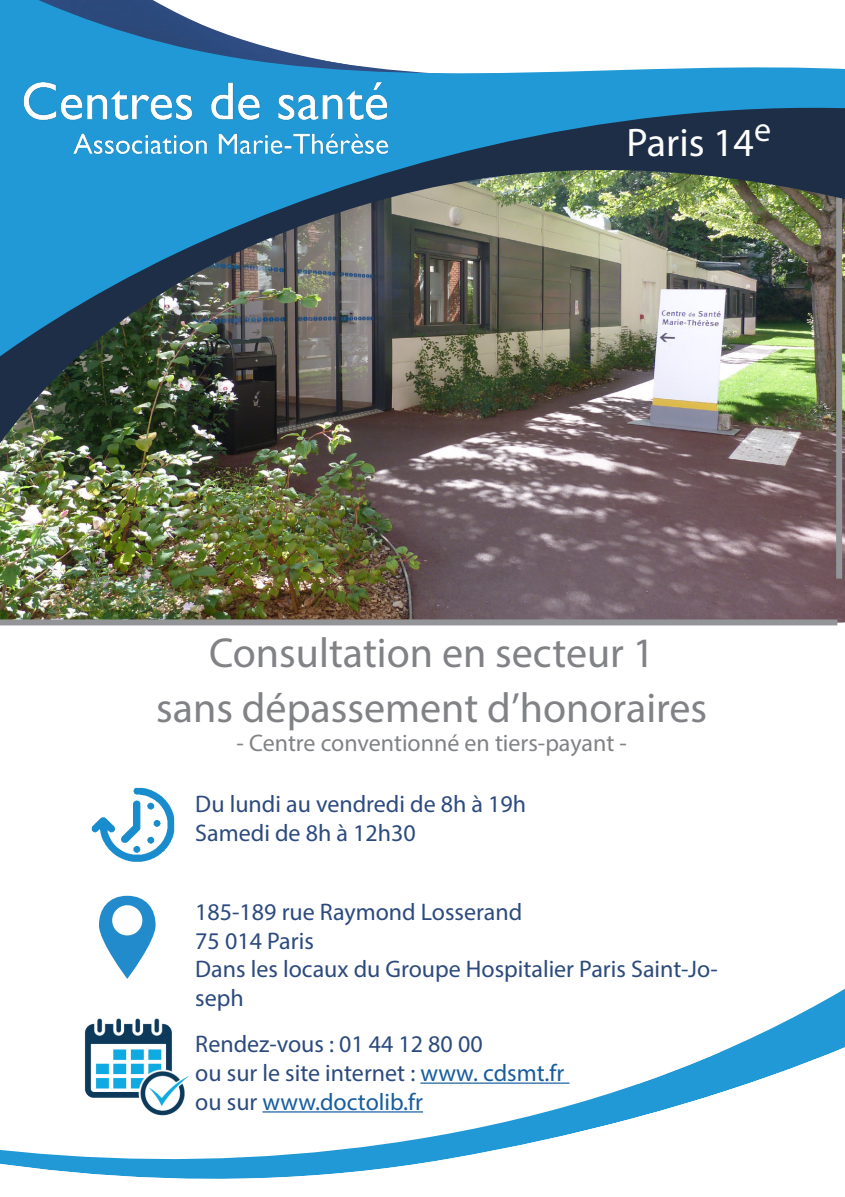
<style>
.page{position:relative;width:845px;height:1197px;background:#fff}
.page>*{position:absolute;margin:0;border:0;box-sizing:border-box;transform-origin:0 0}
.t1{font:42px "Myriad Pro";color:#808285}
.t2{font:40px "Myriad Pro";color:#fff}
.t3{font:24px/28.8px "Myriad Pro";color:#2c4a7e}
.t4{font:24px "Myriad Pro";color:#808285}
.t5{font:24px "Myriad Pro";color:#175d9e}
.s1{color:#175d9e}
.s2{color:#2c4a7e}
</style>
<div class="page">
<svg style="left:0;top:978px;width:845px;height:201px"></svg>
<img style="left:0;top:499px;width:845px;height:123px">
<div style="left:0;top:619px;width:837px;height:6px;background:#939598"></div>
<div style="left:836px;top:195px;width:6px;height:383px;background:#939598"></div>
<svg style="left:0;top:0;width:845px;height:100px"></svg>
<img style="left:0;top:100px;width:845px;height:399px">
<svg style="left:99px;top:895px;width:57px;height:83px"></svg>
<img style="left:59px;top:990px;width:136px;height:141px">
<hr style="left:420px;top:1082px;width:149px;height:1px;background:#175d9e">
<hr style="left:262px;top:1111px;width:161px;height:1px;background:#175d9e">
<img style="left:91px;top:787px;width:84px;height:75px">
<img style="left:21px;top:75px;width:367px;height:120px">
<p class="t2" style="left:626px;top:117px;width:146px">Paris 14<sup>e</sup></p>
<p class="t1" style="left:209px;top:627px;width:447px">Consultation en secteur 1</p>
<p class="t1" style="left:156px;top:682px;width:552px">sans dépassement d’honoraires</p>
<p class="t4" style="left:237px;top:728px;width:392px">- Centre conventionné en tiers-payant -</p>
<p class="t3" style="left:195px;top:789px;width:332px">Du lundi au vendredi de 8h à 19h</p>
<p class="t3" style="left:195px;top:818px;width:222px">Samedi de 8h à 12h30</p>
<p class="t3" style="left:195px;top:896px;width:328px">185-189 rue Raymond Losserand</p>
<p class="t3" style="left:195px;top:925px;width:120px">75 014 Paris</p>
<p class="t3" style="left:195px;top:954px;width:524px">Dans les locaux du Groupe Hospitalier Paris Saint-Jo&shy;seph</p>
<p class="t3" style="left:195px;top:1028px;width:289px">Rendez-vous : 01 44 12 80 00</p>
<p class="t3" style="left:195px;top:1057px;width:370px">ou sur le site internet : <span class="s1">www. cdsmt.fr</span></p>
<p class="t5" style="left:195px;top:1086px;width:229px"><span class="s2">ou sur</span> www.doctolib.fr</p>
</div>
